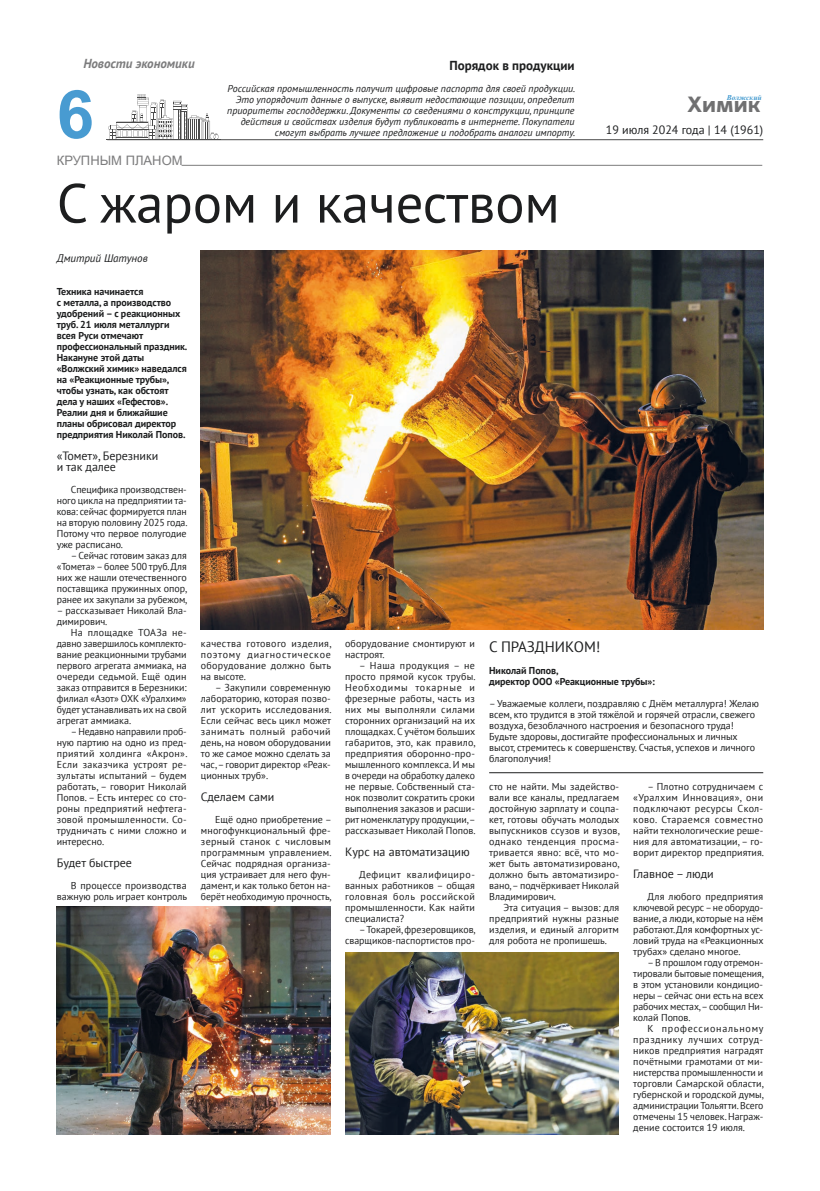
<style>
.page{position:relative;width:820px;height:1191px;background:#fff}
.page>*{position:absolute;margin:0;border:0;box-sizing:border-box;transform-origin:0 0}
.t1{font:700 67px "Arial";color:#489bd1}
.t2{font:55px "PT Sans";letter-spacing:-.005em;color:#1d1e1f}
.t3{font:700 22px "URLCHM Unity Sans";color:#707071}
.t4{font:15px "PT Sans";letter-spacing:-.005em;color:#1d1e1f}
.t5{font:700 13px "PT Sans";color:#1d1e1f}
.t6{font:italic 700 13px "PT Sans";color:#7c7c7d}
.t7{font:13px "Arial";color:#7c7c7d}
.t8{font:12px/11px "PT Sans";color:#1d1e1f}
.t9{font:italic 11px "PT Sans";letter-spacing:-.005em;color:#1d1e1f}
.t10{font:10px/11px "PT Sans";letter-spacing:-.005em;color:#1d1e1f;text-align:justify}
.t11{font:700 10px/11px "PT Sans";letter-spacing:-.005em;color:#1d1e1f}
.t12{font:italic 10px/11px "PT Sans";color:#1d1e1f;text-align:right}
.t13{font:10px/11px "PT Sans";letter-spacing:.015em;color:#1d1e1f}
.t14{font:italic 700 7.5px "Times New Roman";color:#4199cf}
</style>
<div class="page">
<hr style="left:106px;top:140px;width:114px;height:1px;background:#4b4b4b">
<svg style="left:109px;top:94px;width:109px;height:45px"></svg>
<hr style="left:107px;top:139px;width:656px;height:1px;background:#4b4b4b">
<hr style="left:181px;top:165px;width:581px;height:1px;background:#7c7c7d">
<img style="left:201px;top:251px;width:562px;height:378px">
<img style="left:346px;top:952px;width:272px;height:182px">
<img style="left:57px;top:906px;width:274px;height:228px">
<hr style="left:489px;top:772px;width:274px;height:1px;background:#1d1e1f">
<h3 class="t6" style="left:83px;top:55px;width:113px">Новости экономики</h3>
<h1 class="t1" style="left:57px;top:67px;width:39px">6</h1>
<h3 class="t7" style="left:57px;top:152px;width:127px">КРУПНЫМ ПЛАНОМ</h3>
<h3 class="t5" style="left:449px;top:57px;width:127px">Порядок в продукции</h3>
<p class="t12" style="left:227px;top:83px;width:349px">Российская промышленность получит цифровые паспорта для своей продукции.<br>Это упорядочит данные о выпуске, выявит недостающие позиции, определит приоритеты господдержки. Документы со сведениями о конструкции, принципе действия и свойствах изделия будут публиковать в интернете. Покупатели смогут выбрать лучшее предложение и подобрать аналоги импорту.</p>
<h2 class="t2" style="left:57px;top:168px;width:504px">С жаром и качеством</h2>
<p class="t14" style="left:726px;top:92px;width:36px">Волжский</p>
<h3 class="t3" style="left:687px;top:92px;width:74px">Химик</h3>
<p class="t8" style="left:605px;top:124px;width:159px">19 июля 2024 года | 14 (1961)</p>
<p class="t9" style="left:57px;top:251px;width:92px">Дмитрий Шатунов</p>
<p class="t11" style="left:57px;top:286px;width:132px">Техника начинается<br>с металла, а производство удобрений – с реакционных труб. 21 июля металлурги всея Руси отмечают профессиональный праздник.<br>Накануне этой даты «Волжский химик» наведался на «Реакционные трубы», чтобы узнать, как обстоят дела у наших «Гефестов».<br>Реалии дня и ближайшие планы обрисовал директор предприятия Николай Попов.</p>
<p class="t8" style="left:57px;top:450px;width:103px">«Томет», Березники и так далее</p>
<p class="t10" style="left:57px;top:484px;width:132px;text-indent:14px">Специфика производствен&shy;ного цикла на предприятии та&shy;кова: сейчас формируется план на вторую половину 2025 года.<br>Потому что первое полугодие уже расписано.</p>
<p class="t10" style="left:57px;top:550px;width:132px;text-indent:14px">– Сейчас готовим заказ для «Томета» – более 500 труб. Для них же нашли отечественного поставщика пружинных опор, ранее их закупали за рубежом,</p>
<p class="t10" style="left:57px;top:605px;width:131px">– рассказывает Николай Вла&shy;димирович.</p>
<p class="t10" style="left:57px;top:627px;width:131px;text-indent:14px">На площадке ТОАЗа не&shy;давно завершилось комплекто&shy;вание реакционными трубами первого агрегата аммиака, на очереди седьмой. Ещё один заказ отправится в Березники: филиал «Азот» ОХК «Уралхим» будет устанавливать их на свой агрегат аммиака.</p>
<p class="t10" style="left:57px;top:726px;width:132px;text-indent:14px">– Недавно направили проб&shy;ную партию на одно из пред&shy;приятий холдинга «Акрон».<br>Если заказчика устроят ре&shy;зультаты испытаний – будем работать, – говорит Николай Попов. – Есть интерес со сто&shy;роны предприятий нефтега&shy;зовой промышленности. Со&shy;трудничать с ними сложно и интересно.</p>
<p class="t8" style="left:57px;top:857px;width:77px">Будет быстрее</p>
<p class="t10" style="left:57px;top:880px;width:132px;text-align:right">В процессе производства важную роль играет контроль</p>
<p class="t10" style="left:201px;top:638px;width:132px">качества готового изделия, поэтому диагностическое оборудование должно быть на высоте.</p>
<p class="t10" style="left:201px;top:682px;width:132px;text-indent:14px">– Закупили современную лабораторию, которая позво&shy;лит ускорить исследования.<br>Если сейчас весь цикл может занимать полный рабочий день, на новом оборудовании то же самое можно сделать за час,– говорит директор «Реак&shy;ционных труб».</p>
<p class="t8" style="left:201px;top:791px;width:75px">Сделаем сами</p>
<p class="t10" style="left:201px;top:814px;width:132px;text-indent:14px">Ещё одно приобретение – многофункциональный фре&shy;зерный станок с числовым программным управлением.<br>Сейчас подрядная организа&shy;ция устраивает для него фун&shy;дамент, и как только бетон на&shy;берёт необходимую прочность,</p>
<p class="t13" style="left:345px;top:638px;width:131px">оборудование смонтируют и настроят.</p>
<p class="t10" style="left:345px;top:660px;width:132px;text-indent:14px">– Наша продукция – не просто прямой кусок трубы.<br>Необходимы токарные и фрезерные работы, часть из них мы выполняли силами сторонних организаций на их площадках. С учётом больших габаритов, это, как правило, предприятия оборонно-про&shy;мышленного комплекса. И мы в очереди на обработку далеко не первые. Собственный ста&shy;нок позволит сократить сроки выполнения заказов и расши&shy;рит номенклатуру продукции,– рассказывает Николай Попов.</p>
<p class="t8" style="left:345px;top:846px;width:126px">Курс на автоматизацию</p>
<p class="t10" style="left:345px;top:869px;width:131px;text-indent:14px">Дефицит квалифициро&shy;ванных работников – общая головная боль российской промышленности. Как найти специалиста?</p>
<p class="t10" style="left:345px;top:924px;width:132px;text-align:right">– Токарей, фрезеровщиков, сварщиков-паспортистов про-</p>
<h3 class="t4" style="left:489px;top:637px;width:113px">С ПРАЗДНИКОМ!</h3>
<p class="t11" style="left:489px;top:665px;width:167px">Николай Попов,<br>директор ООО «Реакционные трубы»:</p>
<p class="t10" style="left:489px;top:698px;width:271px;text-align:left">– Уважаемые коллеги, поздравляю с Днём металлурга! Желаю всем, кто трудится в этой тяжёлой и горячей отрасли, свежего воздуха, безоблачного настроения и безопасного труда!<br>Будьте здоровы, достигайте профессиональных и личных высот, стремитесь к совершенству. Счастья, успехов и личного благополучия!</p>
<p class="t10" style="left:489px;top:781px;width:132px">сто не найти. Мы задейство&shy;вали все каналы, предлагаем достойную зарплату и соцпа&shy;кет, готовы обучать молодых выпускников ссузов и вузов, однако тенденция просма&shy;тривается явно: всё, что мо&shy;жет быть автоматизировано, должно быть автоматизиро&shy;вано,– подчёркивает Николай Владимирович.</p>
<p class="t10" style="left:489px;top:902px;width:131px;text-indent:14px">Эта ситуация – вызов: для предприятий нужны разные изделия, и единый алгоритм для робота не пропишешь.</p>
<p class="t10" style="left:633px;top:781px;width:132px;text-indent:14px">– Плотно сотрудничаем с «Уралхим Инновация», они подключают ресурсы Скол&shy;ково. Стараемся совместно найти технологические реше&shy;ния для автоматизации, – го&shy;ворит директор предприятия.</p>
<p class="t8" style="left:633px;top:868px;width:82px">Главное – люди</p>
<p class="t10" style="left:633px;top:891px;width:132px;text-indent:14px">Для любого предприятия ключевой ресурс – не оборудо&shy;вание, а люди, которые на нём работают. Для комфортных ус&shy;ловий труда на «Реакционных трубах» сделано многое.</p>
<p class="t10" style="left:633px;top:957px;width:132px;text-indent:14px">– В прошлом году отремон&shy;тировали бытовые помещения, в этом установили кондицио&shy;неры – сейчас они есть на всех рабочих местах,– сообщил Ни&shy;колай Попов.</p>
<p class="t10" style="left:633px;top:1023px;width:132px;text-indent:14px">К профессиональному празднику лучших сотруд&shy;ников предприятия наградят почётными грамотами от ми&shy;нистерства промышленности и торговли Самарской области, губернской и городской думы, администрации Тольятти. Всего отмечены 15 человек. Награж&shy;дение состоится 19 июля.</p>
</div>
